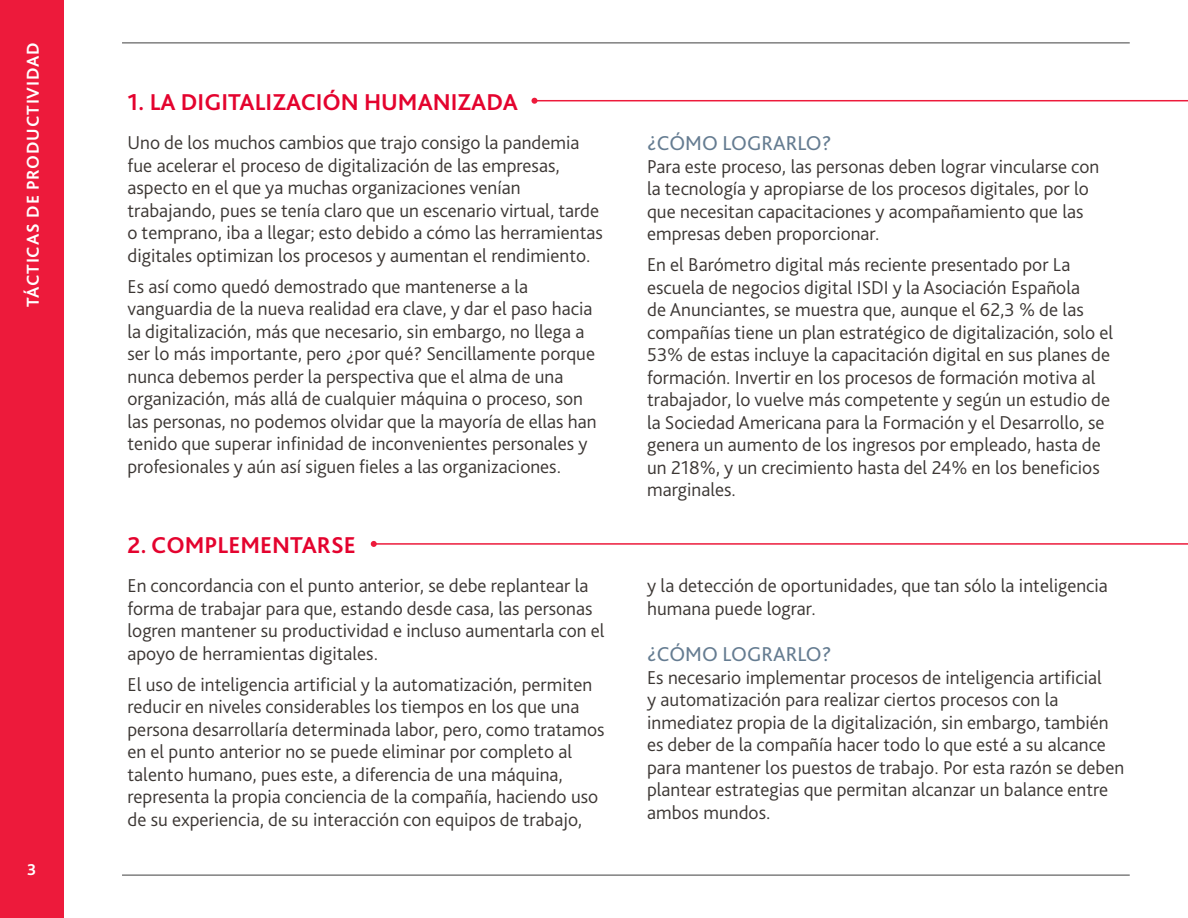
<style>
.page{position:relative;width:1188px;height:918px;background:#fff}
.page>*{position:absolute;margin:0;border:0;box-sizing:border-box;transform-origin:0 0}
.t1{font:700 24px "Bliss Pro";color:#e4032e}
.t2{font:21px "Bliss Pro";color:#657c91}
.t3{font:300 19.5px/22.5px "Bliss Pro";color:#3c3734}
.t4{font:700 18px "Bliss Pro";letter-spacing:.045em;color:#fff}
.t5{font:700 16.5px "Bliss Pro";color:#fff}
</style>
<div class="page">
<hr style="left:122px;top:43px;width:1008px;height:1px;background:#404040">
<hr style="left:122px;top:875px;width:1008px;height:1px;background:#404040">
<div style="left:0;top:0;width:64px;height:918px;background:#ed1a3b"></div>
<hr style="left:534px;top:100px;width:654px;height:1px;background:#ed1a3b">
<svg style="left:531px;top:98px;width:6px;height:6px"></svg>
<hr style="left:374px;top:543px;width:814px;height:2px;background:#ed1a3b">
<svg style="left:371px;top:541px;width:6px;height:6px"></svg>
<p class="t4" style="left:22px;top:307px;width:266px;rotate:-90deg">Tácticas de productividad</p>
<p class="t5" style="left:27px;top:860px;width:11px">3</p>
<p class="t1" style="left:128px;top:87px;width:361px">1. LA DIGITALIZACIÓN HUMANIZADA</p>
<p class="t3" style="left:128px;top:131px;width:477px">Uno de los muchos cambios que trajo consigo la pandemia fue acelerar el proceso de digitalización de las empresas, aspecto en el que ya muchas organizaciones venían trabajando, pues se tenía claro que un escenario virtual, tarde o temprano, iba a llegar; esto debido a cómo las herramientas digitales optimizan los procesos y aumentan el rendimiento.</p>
<p class="t3" style="left:128px;top:274px;width:471px">Es así como quedó demostrado que mantenerse a la vanguardia de la nueva realidad era clave, y dar el paso hacia la digitalización, más que necesario, sin embargo, no llega a ser lo más importante, pero ¿por qué? Sencillamente porque nunca debemos perder la perspectiva que el alma de una organización, más allá de cualquier máquina o proceso, son las personas, no podemos olvidar que la mayoría de ellas han tenido que superar infinidad de inconvenientes personales y profesionales y aún así siguen fieles a las organizaciones.</p>
<p class="t1" style="left:128px;top:530px;width:189px">2. COMPLEMENTARSE</p>
<p class="t3" style="left:128px;top:574px;width:479px">En concordancia con el punto anterior, se debe replantear la forma de trabajar para que, estando desde casa, las personas logren mantener su productividad e incluso aumentarla con el apoyo de herramientas digitales.</p>
<p class="t3" style="left:128px;top:673px;width:479px">El uso de inteligencia artificial y la automatización, permiten reducir en niveles considerables los tiempos en los que una persona desarrollaría determinada labor, pero, como tratamos en el punto anterior no se puede eliminar por completo al talento humano, pues este, a diferencia de una máquina, representa la propia conciencia de la compañía, haciendo uso de su experiencia, de su interacción con equipos de trabajo,</p>
<p class="t2" style="left:647px;top:130px;width:186px">¿CÓMO LOGRARLO?</p>
<p class="t3" style="left:647px;top:155px;width:454px">Para este proceso, las personas deben lograr vincularse con la tecnología y apropiarse de los procesos digitales, por lo que necesitan capacitaciones y acompañamiento que las empresas deben proporcionar.</p>
<p class="t3" style="left:647px;top:253px;width:467px">En el Barómetro digital más reciente presentado por La escuela de negocios digital ISDI y la Asociación Española<br>de Anunciantes, se muestra que, aunque el 62,3 % de las compañías tiene un plan estratégico de digitalización, solo el 53% de estas incluye la capacitación digital en sus planes de formación. Invertir en los procesos de formación motiva al trabajador, lo vuelve más competente y según un estudio de la Sociedad Americana para la Formación y el Desarrollo, se genera un aumento de los ingresos por empleado, hasta de un 218%, y un crecimiento hasta del 24% en los beneficios marginales.</p>
<p class="t3" style="left:647px;top:574px;width:462px">y la detección de oportunidades, que tan sólo la inteligencia humana puede lograr.</p>
<p class="t2" style="left:647px;top:641px;width:186px">¿CÓMO LOGRARLO?</p>
<p class="t3" style="left:647px;top:666px;width:479px">Es necesario implementar procesos de inteligencia artificial<br>y automatización para realizar ciertos procesos con la inmediatez propia de la digitalización, sin embargo, también es deber de la compañía hacer todo lo que esté a su alcance para mantener los puestos de trabajo. Por esta razón se deben plantear estrategias que permitan alcanzar un balance entre ambos mundos.</p>
</div>
